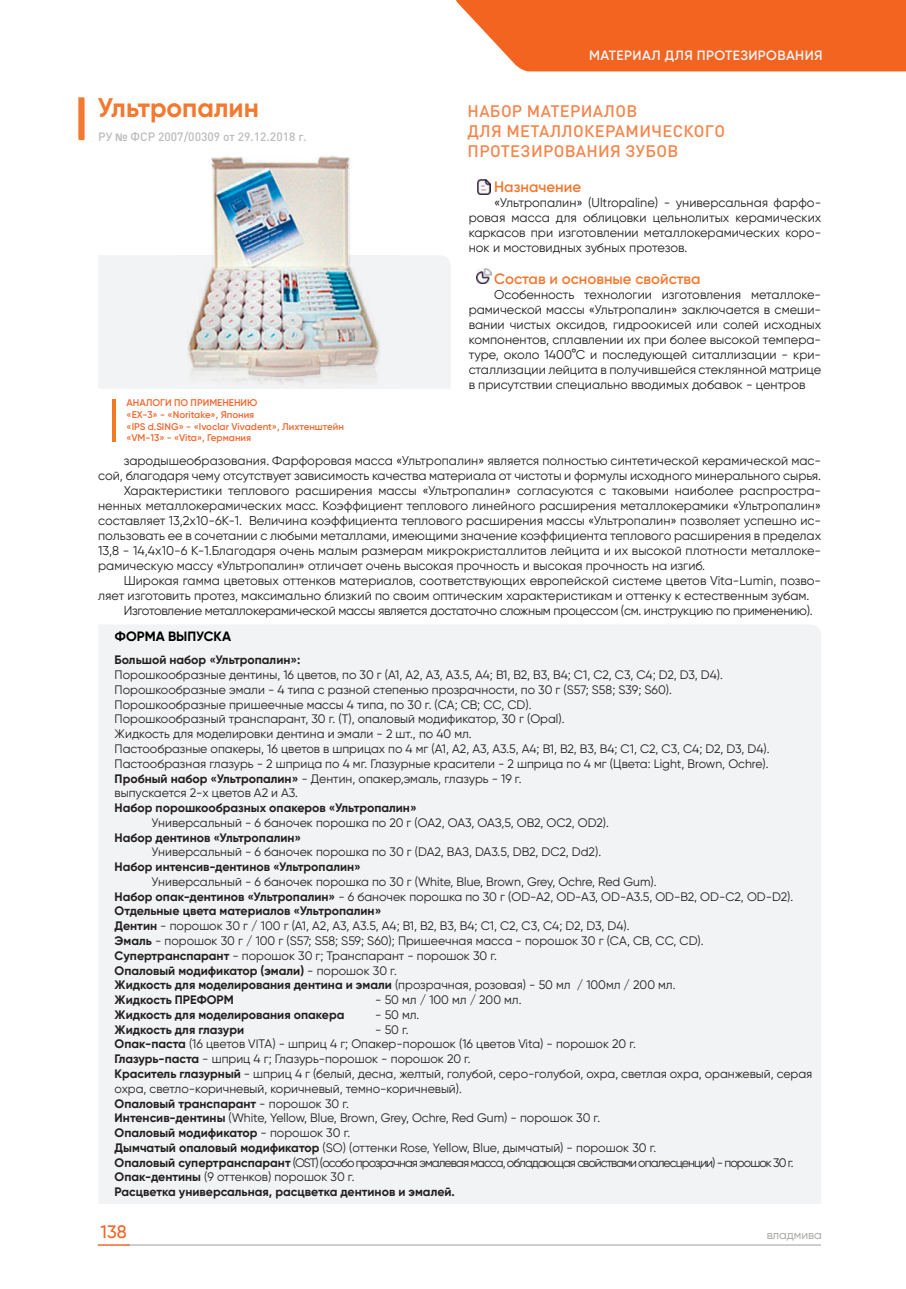
<style>
.page{position:relative;width:906px;height:1289px;background:#fff}
.page>*{position:absolute;margin:0;border:0;box-sizing:border-box;transform-origin:0 0}
.t1{font:700 27px "Gilroy";color:#f37931}
.t2{font:500 18px "Gilroy";color:#f36421}
.t3{font:500 16.5px/19.8px "DIN Pro";letter-spacing:.02em;color:#f5854b}
.t4{font:600 15px "Gilroy";color:#f37931}
.t5{font:600 13.5px "Gilroy";letter-spacing:.03em;color:#f2f3f4}
.t6{font:700 13.5px "Gilroy";color:#000}
.t7{font:12.75px/15px "Gilroy";color:#231f20;text-align:justify}
.t8{font:12.75px "Gilroy";letter-spacing:-.025em;color:#231f20}
.t9{font:12.3px/14.7px "Gilroy";color:#231f20}
.t10{font:700 12.3px "Gilroy";color:#231f20}
.t11{font:500 12px "DIN Pro";color:#bcbcbb}
.t12{font:12px "Gilroy";color:#a09f9c}
.t13{font:600 9.75px/11.7px "Gilroy";color:#f26830}
.s1{font-family:"Calibri";font-weight:700}
.s2{font-weight:700}
</style>
<div class="page">
<svg style="left:456px;top:0;width:450px;height:71px;background:#f36f30"></svg>
<hr style="left:126px;top:1244px;width:695px;height:1px;background:#a09e9b">
<div style="left:98px;top:256px;width:352px;height:133px;background:#f2f3f4"></div>
<div style="left:99px;top:625px;width:722px;height:578px;background:#f2f3f4"></div>
<img style="left:211px;top:156px;width:140px;height:99px">
<img style="left:175px;top:255px;width:225px;height:134px">
<img style="left:477px;top:179px;width:13px;height:15px">
<img style="left:477px;top:269px;width:14px;height:15px">
<svg style="left:78px;top:97px;width:7px;height:43px"></svg>
<hr style="left:112px;top:399px;width:4px;height:42px;background:#f47921">
<hr style="left:98px;top:1244px;width:31px;height:1px;background:#f26830">
<h1 class="t1" style="left:98px;top:91px;width:163px">Ультропалин</h1>
<p class="t11" style="left:98px;top:130px;width:210px">РУ <span class="s1">№</span> ФСР 2007/00309 от 29.12.2018 г.</p>
<p class="t13" style="left:126px;top:397px;width:219px">АНАЛОГИ ПО ПРИМЕНЕНИЮ<br>«EX-3» - «Noritake», Япония<br>«IPS d.SING» - «Ivoclar Vivadent», Лихтенштейн «VM-13» - «Vita», Германия</p>
<p class="t5" style="left:589px;top:47px;width:235px">МАТЕРИАЛ ДЛЯ ПРОТЕЗИРОВАНИЯ</p>
<h3 class="t3" style="left:467px;top:102px;width:259px">НАБОР МАТЕРИАЛОВ<br>ДЛЯ МЕТАЛЛОКЕРАМИЧЕСКОГО<br>ПРОТЕЗИРОВАНИЯ ЗУБОВ</h3>
<p class="t4" style="left:494px;top:178px;width:88px">Назначение</p>
<p class="t7" style="left:469px;top:195px;width:354px;text-indent:26px">«Ультропалин» (Ultropaline) - универсальная фарфо&shy;ровая масса для облицовки цельнолитых керамических каркасов при изготовлении металлокерамических коро&shy;нок и мостовидных зубных протезов.</p>
<p class="t4" style="left:494px;top:270px;width:208px">Состав и основные свойства</p>
<p class="t7" style="left:469px;top:287px;width:354px;text-indent:26px">Особенность технологии изготовления металлоке&shy;рамической массы «Ультропалин» заключается в смеши&shy;вании чистых оксидов, гидроокисей или солей исходных компонентов, сплавлении их при более высокой темпера&shy;туре, около 1400°С и последующей ситаллизации - кри&shy;сталлизации лейцита в получившейся стеклянной матрице в присутствии специально вводимых добавок - центров</p>
<p class="t7" style="left:124px;top:452px;width:699px">зародышеобразования. Фарфоровая масса «Ультропалин» является полностью синтетической керамической мас-</p>
<p class="t7" style="left:98px;top:467px;width:724px">сой, благодаря чему отсутствует зависимость качества материала от чистоты и формулы исходного минерального сырья.</p>
<p class="t7" style="left:124px;top:482px;width:699px">Характеристики теплового расширения массы «Ультропалин» согласуются с таковыми наиболее распростра-</p>
<p class="t7" style="left:98px;top:497px;width:724px">ненных металлокерамических масс. Коэффициент теплового линейного расширения металлокерамики «Ультропалин»</p>
<p class="t7" style="left:98px;top:512px;width:724px">составляет 13,2х10-6К-1. Величина коэффициента теплового расширения массы «Ультропалин» позволяет успешно ис-</p>
<p class="t7" style="left:98px;top:527px;width:724px">пользовать ее в сочетании с любыми металлами, имеющими значение коэффициента теплового расширения в пределах</p>
<p class="t7" style="left:98px;top:542px;width:724px">13,8 - 14,4х10-6 К-1.Благодаря очень малым размерам микрокристаллитов лейцита и их высокой плотности металлоке-</p>
<p class="t7" style="left:98px;top:557px;width:608px">рамическую массу «Ультропалин» отличает очень высокая прочность и высокая прочность на изгиб.</p>
<p class="t7" style="left:124px;top:572px;width:699px">Широкая гамма цветовых оттенков материалов, соответствующих европейской системе цветов Vita-Lumin, позво-</p>
<p class="t7" style="left:98px;top:587px;width:713px">ляет изготовить протез, максимально близкий по своим оптическим характеристикам и оттенку к естественным зубам.</p>
<p class="t8" style="left:124px;top:602px;width:690px">Изготовление металлокерамической массы является достаточно сложным процессом (см. инструкцию по применению).</p>
<p class="t6" style="left:115px;top:627px;width:118px">ФОРМА ВЫПУСКА</p>
<p class="t10" style="left:115px;top:652px;width:187px">Большой набор «Ультропалин»:</p>
<p class="t9" style="left:115px;top:667px;width:656px">Порошкообразные дентины, 16 цветов, по 30 г (A1, A2, A3, A3.5, A4; B1, B2, B3, B4; C1, C2, C3, C4; D2, D3, D4).<br>Порошкообразные эмали - 4 типа с разной степенью прозрачности, по 30 г (S57; S58; S39; S60).<br>Порошкообразные пришеечные массы 4 типа, по 30 г. (CA; CB; CC, CD).<br>Порошкообразный транспарант, 30 г. (Т), опаловый модификатор, 30 г (Ораl).<br>Жидкость для моделировки дентина и эмали - 2 шт., по 40 мл.<br>Пастообразные опакеры, 16 цветов в шприцах по 4 мг (A1, A2, A3, A3.5, A4; B1, B2, B3, B4; C1, C2, C3, C4; D2, D3, D4).<br>Пастообразная глазурь - 2 шприца по 4 мг. Глазурные красители - 2 шприца по 4 мг (Цвета: Light, Brown, Ochre).<br><span class="s2">Пробный набор «Ультропалин»</span> - Дентин, опакер,эмаль, глазурь - 19 г.<br>выпускается 2-х цветов А2 и А3.</p>
<p class="t10" style="left:115px;top:800px;width:304px">Набор порошкообразных опакеров «Ультропалин»</p>
<p class="t9" style="left:152px;top:815px;width:459px">Универсальный - 6 баночек порошка по 20 г (ОА2, ОА3, ОАЗ,5, ОВ2, ОС2, OD2).</p>
<p class="t10" style="left:115px;top:829px;width:188px">Набор дентинов «Ультропалин»</p>
<p class="t9" style="left:152px;top:844px;width:451px">Универсальный - 6 баночек порошка по 30 г (DA2, ВАЗ, DA3.5, DB2, DC2, Dd2).</p>
<p class="t10" style="left:115px;top:859px;width:248px">Набор интенсив-дентинов «Ультропалин»</p>
<p class="t9" style="left:115px;top:874px;width:680px;text-indent:37px">Универсальный - 6 баночек порошка по 30 г (White, Blue, Brown, Grey, Ochre, Red Gum).<br><span class="s2">Набор опак-дентинов «Ультропалин»</span> - 6 баночек порошка по 30 г (ОD-A2, OD-A3, OD-A3.5, OD-B2, OD-C2, OD-D2).<br><span class="s2">Отдельные цвета материалов «Ультропалин»<br>Дентин</span> - порошок 30 г / 100 г (A1, A2, A3, A3.5, A4; B1, B2, B3, B4; C1, C2, C3, C4; D2, D3, D4).<br><span class="s2">Эмаль</span> - порошок 30 г / 100 г (S57; S58; S59; S60); Пришеечная масса - порошок 30 г (CA, CB, CC, CD).<br><span class="s2">Супертранспарант</span> - порошок 30 г; Транспарант - порошок 30 г.<br><span class="s2">Опаловый модификатор (эмали)</span> - порошок 30 г.<br><span class="s2">Жидкость для моделирования дентина и эмали</span> (прозрачная, розовая) - 50 мл / 100мл / 200 мл.<br><span class="s2">Жидкость ПРЕФОРМ</span></p>
<p class="t9" style="left:375px;top:992px;width:148px">- 50 мл / 100 мл / 200 мл.</p>
<p class="t10" style="left:115px;top:1006px;width:231px">Жидкость для моделирования опакера</p>
<p class="t9" style="left:375px;top:1007px;width:46px">- 50 мл.</p>
<p class="t10" style="left:115px;top:1021px;width:131px">Жидкость для глазури</p>
<p class="t9" style="left:115px;top:1021px;width:699px;text-indent:261px">- 50 г.<br><span class="s2">Опак-паста</span> (16 цветов VITA) - шприц 4 г; Опакер-порошок (16 цветов Vita) - порошок 20 г.<br><span class="s2">Глазурь-паста</span> - шприц 4 г; Глазурь-порошок - порошок 20 г.<br><span class="s2">Краситель глазурный</span> - шприц 4 г (белый, десна, желтый, голубой, серо-голубой, охра, светлая охра, оранжевый, серая охра, светло-коричневый, коричневый, темно-коричневый).<br><span class="s2">Опаловый транспарант</span> - порошок 30 г.<br><span class="s2">Интенсив-дентины</span> (White, Yellow, Blue, Brown, Grey, Ochre, Red Gum) - порошок 30 г.<br><span class="s2">Опаловый модификатор</span> - порошок 30 г.<br><span class="s2">Дымчатый опаловый модификатор</span> (SO) (оттенки Rose, Yellow, Blue, дымчатый) - порошок 30 г.<br><span class="s2">Опаловый супертранспарант</span> (OST) (особо прозрачная эмалевая масса, обладающая свойствами опалесценции) - порошок 30 г.<br><span class="s2">Опак-дентины</span> (9 оттенков) порошок 30 г.<br><span class="s2">Расцветка универсальная, расцветка дентинов и эмалей.</span></p>
<h2 class="t2" style="left:101px;top:1223px;width:28px">138</h2>
<p class="t12" style="left:767px;top:1227px;width:56px">владмива</p>
</div>
